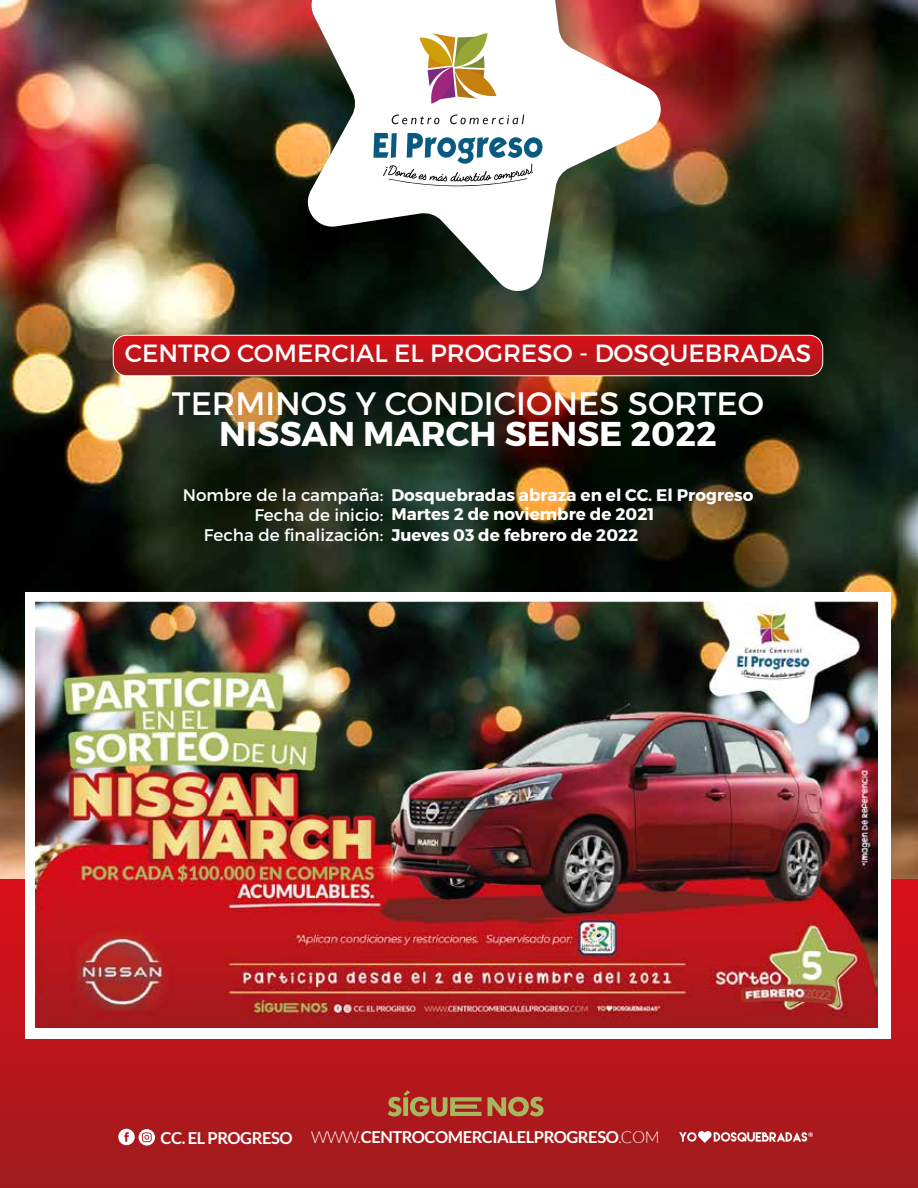
<style>
.page{position:relative;width:918px;height:1188px;background:#fff}
.page>*{position:absolute;margin:0;border:0;box-sizing:border-box;transform-origin:0 0}
.t1{font:700 34.5px "Montserrat";color:#fff}
.t2{font:32.4px "Montserrat";color:#fff}
.t3{font:24.9px "Montserrat";color:#fff}
.t4{font:700 16.8px "Montserrat";color:#fff}
.t5{font:700 16.5px "Lato";letter-spacing:-.025em;color:#fff}
.s1{font-weight:400}
.s2{font-weight:300}
</style>
<div class="page">
<img style="left:0;top:0;width:918px;height:879px">
<div style="left:0;top:879px;width:918px;height:309px;background:linear-gradient(to bottom,#db1019,#9f1b1d)"></div>
<svg style="left:388px;top:1090px;width:94px;height:26px;background:#ab5e39"></svg>
<svg style="left:488px;top:1097px;width:56px;height:19px"></svg>
<svg style="left:118px;top:1129px;width:37px;height:17px"></svg>
<svg style="left:679px;top:1131px;width:134px;height:12px"></svg>
<div style="left:26px;top:592px;width:865px;height:447px;background:#fff"></div>
<img style="left:36px;top:602px;width:842px;height:425px">
<svg style="left:301px;top:0;width:365px;height:298px"></svg>
<svg style="left:419px;top:33px;width:78px;height:71px"></svg>
<svg style="left:392px;top:115px;width:47px;height:9px"></svg>
<svg style="left:450px;top:115px;width:74px;height:9px"></svg>
<svg style="left:373px;top:133px;width:170px;height:54px"></svg>
<svg style="left:113px;top:335px;width:710px;height:41px;background:#bd151b"></svg>
<div style="left:113px;top:335px;width:710px;height:41px;border:1px solid #fff;border-radius:13px"></div>
<h3 class="t3" style="left:125px;top:338px;width:688px">CENTRO COMERCIAL EL PROGRESO - DOSQUEBRADAS</h3>
<h2 class="t2" style="left:172px;top:384px;width:594px">TERMINOS Y CONDICIONES SORTEO</h2>
<h1 class="t1" style="left:219px;top:412px;width:499px">NISSAN MARCH SENSE 2022</h1>
<p class="t4" style="left:183px;top:484px;width:572px"><span class="s1">Nombre de la campaña:</span> Dosquebradas abraza en el CC. El Progreso</p>
<p class="t4" style="left:254px;top:504px;width:402px"><span class="s1">Fecha de inicio:</span> Martes 2 de noviembre de 2021</p>
<p class="t4" style="left:204px;top:524px;width:436px"><span class="s1">Fecha de finalización:</span> Jueves 03 de febrero de 2022</p>
<p class="t5" style="left:160px;top:1128px;width:501px">CC. EL PROGRESO <span class="s2">WWW.</span>CENTROCOMERCIALELPROGRESO<span class="s2">.COM</span></p>
</div>
